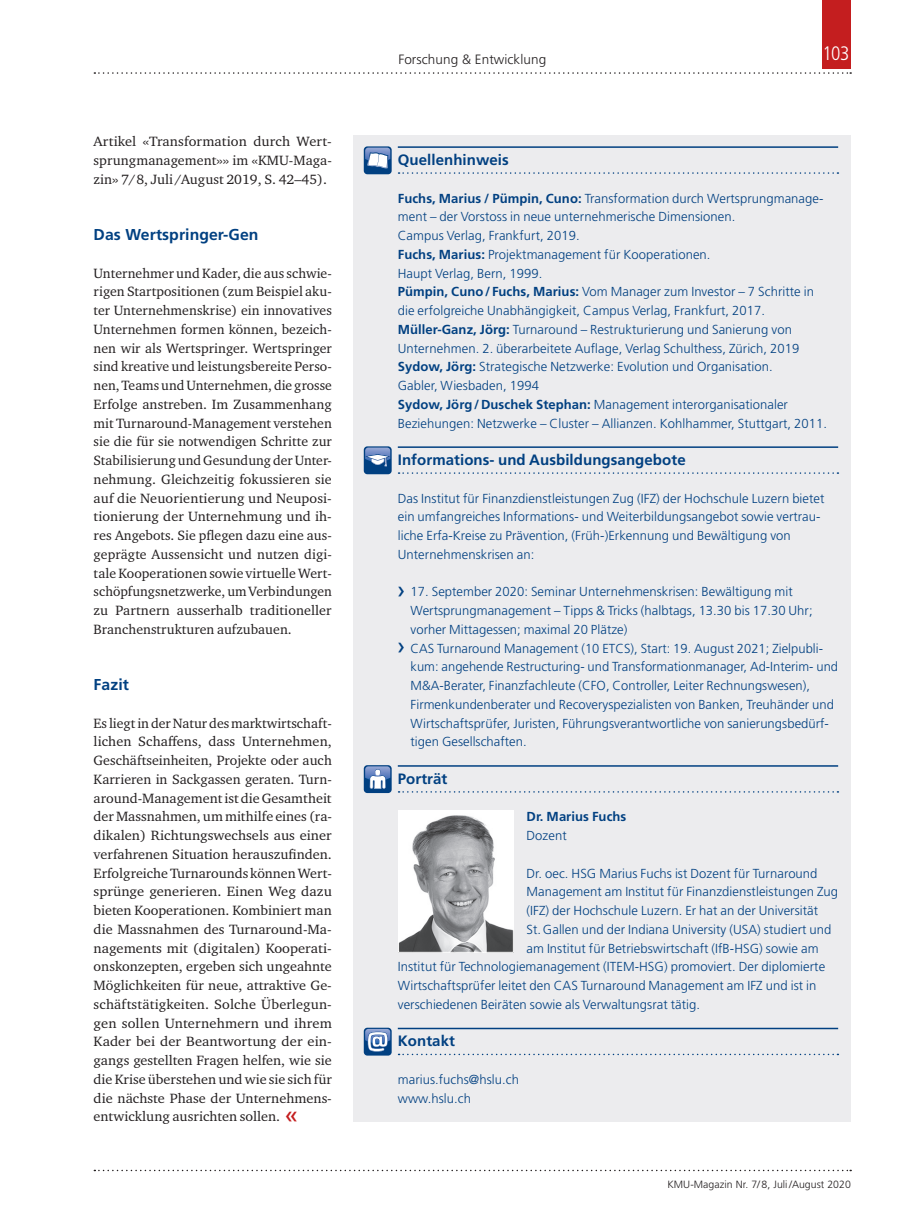
<style>
.page{position:relative;width:902px;height:1212px;background:#fff}
.page>*{position:absolute;margin:0;border:0;box-sizing:border-box;transform-origin:0 0}
.t1{font:300 condensed 19.5px "Frutiger LT Std";color:#fff}
.t2{font:700 15.75px "Frutiger LT Std";letter-spacing:.005em;color:#014081}
.t3{font:700 15px "Frutiger LT Std";letter-spacing:.005em;color:#014081}
.t4{font:13.8px/18.8px "Charter ITC Std";letter-spacing:.005em;color:#231f20;text-align:justify}
.t5{font:13.8px/18.8px "Charter ITC Std";letter-spacing:.005em;color:#231f20;text-align:justify;scale:1.04 1}
.t6{font:300 13.5px "Frutiger LT Std";letter-spacing:.005em;color:#231f20}
.t7{font:300 13.05px/18.8px "Frutiger LT Std";letter-spacing:.005em;color:#014081}
.t8{font:700 13.05px "Frutiger LT Std";letter-spacing:.005em;color:#014081}
.t9{font:300 10.5px "Frutiger LT Std";letter-spacing:.005em;color:#231f20}
.s1{font-family:"Frutiger LT Std";font-size:24px;color:#c41e1f}
.s2{font-weight:700}
.s3{font-weight:400;font-size:24px}
</style>
<div class="page">
<svg style="left:94px;top:72px;width:757px;height:2px"></svg>
<svg style="left:94px;top:1170px;width:757px;height:1px"></svg>
<div style="left:822px;top:0;width:28px;height:68px;background:#c41e1f"></div>
<div style="left:353px;top:135px;width:497px;height:986px;background:#ececee"></div>
<hr style="left:398px;top:146px;width:440px;height:2px;background:#014081">
<svg style="left:398px;top:172px;width:440px;height:2px"></svg>
<hr style="left:398px;top:446px;width:440px;height:2px;background:#014081">
<svg style="left:398px;top:472px;width:440px;height:2px"></svg>
<hr style="left:398px;top:765px;width:440px;height:2px;background:#014081">
<svg style="left:398px;top:791px;width:440px;height:2px"></svg>
<hr style="left:398px;top:1028px;width:440px;height:1px;background:#014081">
<svg style="left:398px;top:1054px;width:440px;height:1px"></svg>
<svg style="left:364px;top:146px;width:27px;height:28px"></svg>
<svg style="left:365px;top:148px;width:25px;height:20px"></svg>
<div style="left:364px;top:765px;width:27px;height:28px;background:#014081;border-radius:4px"></div>
<svg style="left:365px;top:766px;width:25px;height:23px"></svg>
<div style="left:364px;top:1028px;width:27px;height:27px;background:#014081;border-radius:4px"></div>
<svg style="left:365px;top:1029px;width:25px;height:22px"></svg>
<div style="left:364px;top:446px;width:27px;height:28px;background:#014081;border-radius:4px"></div>
<svg style="left:365px;top:448px;width:25px;height:18px"></svg>
<img style="left:400px;top:812px;width:111px;height:139px">
<div style="left:398px;top:810px;width:115px;height:143px;border:1px solid #fff"></div>
<p class="t5" style="left:94px;top:132px;width:230px">Artikel «Transformation durch Wert&shy;sprungmanagement»» im «KMU-Maga&shy;zin» 7/8, Juli /August 2019, S. 42–45).</p>
<p class="t2" style="left:94px;top:225px;width:166px">Das Wertspringer-Gen</p>
<p class="t4" style="left:94px;top:263px;width:240px">Unternehmer und Kader, die aus schwie&shy;rigen Startpositionen (zum Beispiel aku&shy;ter Unternehmenskrise) ein innovatives Unternehmen formen können, bezeich&shy;nen wir als Wertspringer. Wertspringer sind kreative und leistungsbereite Perso&shy;nen, Teams und Unternehmen, die grosse Erfolge anstreben. Im Zusammenhang mit Turnaround-Management verstehen sie die für sie notwendigen Schritte zur Stabilisierung und Gesundung der Unter&shy;nehmung. Gleichzeitig fokussieren sie auf die Neuorientierung und Neuposi&shy;tionierung der Unternehmung und ih&shy;res Angebots. Sie pflegen dazu eine aus&shy;geprägte Aussensicht und nutzen digi&shy;tale Kooperationen sowie virtuelle Wert&shy;schöpfungsnetzwerke, um Verbindungen zu Partnern ausserhalb traditioneller Branchenstrukturen aufzubauen.</p>
<p class="t2" style="left:94px;top:675px;width:37px">Fazit</p>
<p class="t4" style="left:94px;top:713px;width:240px">Es liegt in der Natur des marktwirtschaft&shy;lichen Schaffens, dass Unternehmen, Geschäftseinheiten, Projekte oder auch Karrieren in Sackgassen geraten. Turn&shy;around-Management ist die Gesamtheit der Massnahmen, um mithilfe eines (ra&shy;dikalen) Richtungswechsels aus einer verfahrenen Situation herauszufinden.<br>Erfolgreiche Turnarounds können Wert&shy;sprünge generieren. Einen Weg dazu bieten Kooperationen. Kombiniert man die Massnahmen des Turnaround-Ma&shy;nagements mit (digitalen) Kooperati&shy;onskonzepten, ergeben sich ungeahnte Möglichkeiten für neue, attraktive Ge&shy;schäftstätigkeiten. Solche Überlegun&shy;gen sollen Unternehmern und ihrem Kader bei der Beantwortung der ein&shy;gangs gestellten Fragen helfen, wie sie die Krise überstehen und wie sie sich für die nächste Phase der Unternehmens&shy;entwicklung ausrichten sollen. <span class="s1">«</span></p>
<p class="t6" style="left:398px;top:51px;width:149px">Forschung &amp; Entwicklung</p>
<h1 class="t1" style="left:822px;top:42px;width:29px">103</h1>
<p class="t3" style="left:398px;top:151px;width:112px">Quellenhinweis</p>
<p class="t7" style="left:398px;top:189px;width:431px"><span class="s2">Fuchs, Marius / Pümpin, Cuno:</span> Transformation durch Wertsprungmanage&shy;ment – der Vorstoss in neue unternehmerische Dimensionen.<br>Campus Verlag, Frankfurt, 2019.<br><span class="s2">Fuchs, Marius:</span> Projektmanagement für Kooperationen.<br>Haupt Verlag, Bern, 1999.<br><span class="s2">Pümpin, Cuno/ Fuchs, Marius:</span> Vom Manager zum Investor – 7 Schritte in die erfolgreiche Unabhängigkeit, Campus Verlag, Frankfurt, 2017.<br><span class="s2">Müller-Ganz, Jörg:</span> Turnaround – Restrukturierung und Sanierung von Unternehmen. 2. ü berarbeitete Auflage, Verlag Schulthess, Zü rich, 2019<br><span class="s2">Sydow, Jörg:</span> Strategische Netzwerke: Evolution und Organisation.<br>Gabler, Wiesbaden, 1994<br><span class="s2">Sydow, Jörg/Duschek Stephan:</span> Management interorganisationaler Beziehungen: Netzwerke – Cluster – Allianzen. Kohlhammer, Stuttgart, 2011.</p>
<p class="t3" style="left:398px;top:451px;width:289px">Informations- und Ausbildungsangebote</p>
<p class="t7" style="left:398px;top:489px;width:428px">Das Institut für Finanzdienstleistungen Zug (IFZ) der Hochschule Luzern bietet ein umfangreiches Informations- und Weiterbildungsangebot sowie vertrau&shy;liche Erfa-Kreise zu Prävention, (Früh-)Erkennung und Bewältigung von Unternehmenskrisen an:</p>
<p class="t7" style="left:398px;top:583px;width:396px"><span class="s3">›</span> 17. September 2020: Seminar Unternehmenskrisen: Bewältigung mit</p>
<p class="t7" style="left:410px;top:601px;width:403px">Wertsprungmanagement – Tipps &amp; Tricks (halbtags, 13.30 bis 17.30 Uhr;</p>
<p class="t7" style="left:410px;top:620px;width:218px">vorher Mittagessen; maximal 20 Plätze)</p>
<p class="t7" style="left:398px;top:639px;width:426px"><span class="s3">›</span> CAS Turnaround Management (10 ETCS), Start: 19. August 2021; Zielpubli-</p>
<p class="t7" style="left:410px;top:658px;width:429px">kum: angehende Restructuring- und Transformationmanager, Ad-Interim- und</p>
<p class="t7" style="left:410px;top:676px;width:401px">M&amp;A-Berater, Finanzfachleute (CFO, Controller, Leiter Rechnungswesen),</p>
<p class="t7" style="left:410px;top:695px;width:425px">Firmenkundenberater und Recoveryspezialisten von Banken, Treuhänder und</p>
<p class="t7" style="left:410px;top:714px;width:419px">Wirtschaftsprüfer, Juristen, Führungsverantwortliche von sanierungsbedürf-</p>
<p class="t7" style="left:410px;top:733px;width:118px">tigen Gesellschaften.</p>
<p class="t3" style="left:398px;top:770px;width:51px">Porträt</p>
<p class="t8" style="left:526px;top:809px;width:101px">Dr. Marius Fuchs</p>
<p class="t7" style="left:526px;top:826px;width:42px">Dozent</p>
<p class="t7" style="left:526px;top:864px;width:292px">Dr. oec. HSG Marius Fuchs ist Dozent für Turnaround</p>
<p class="t7" style="left:526px;top:883px;width:313px">Management am Institut für Finanzdienstleistungen Zug</p>
<p class="t7" style="left:526px;top:901px;width:293px">(IFZ) der Hochschule Luzern. Er hat an der Universität</p>
<p class="t7" style="left:526px;top:920px;width:306px">St.Gallen und der Indiana University (USA) studiert und</p>
<p class="t7" style="left:526px;top:939px;width:293px">am Institut für Betriebswirtschaft (IfB-HSG) sowie am</p>
<p class="t7" style="left:398px;top:958px;width:429px">Institut für Technologiemanagement (ITEM-HSG) promoviert. Der diplomierte</p>
<p class="t7" style="left:398px;top:976px;width:420px">Wirtschaftsprüfer leitet den CAS Turnaround Management am IFZ und ist in</p>
<p class="t7" style="left:398px;top:995px;width:304px">verschiedenen Beiräten sowie als Verwaltungsrat tätig.</p>
<p class="t3" style="left:398px;top:1032px;width:59px">Kontakt</p>
<p class="t7" style="left:398px;top:1070px;width:123px">marius.fuchs@hslu.ch www.hslu.ch</p>
<p class="t9" style="left:667px;top:1178px;width:185px">KMU-Magazin Nr. 7/8, Juli/August 2020</p>
</div>
